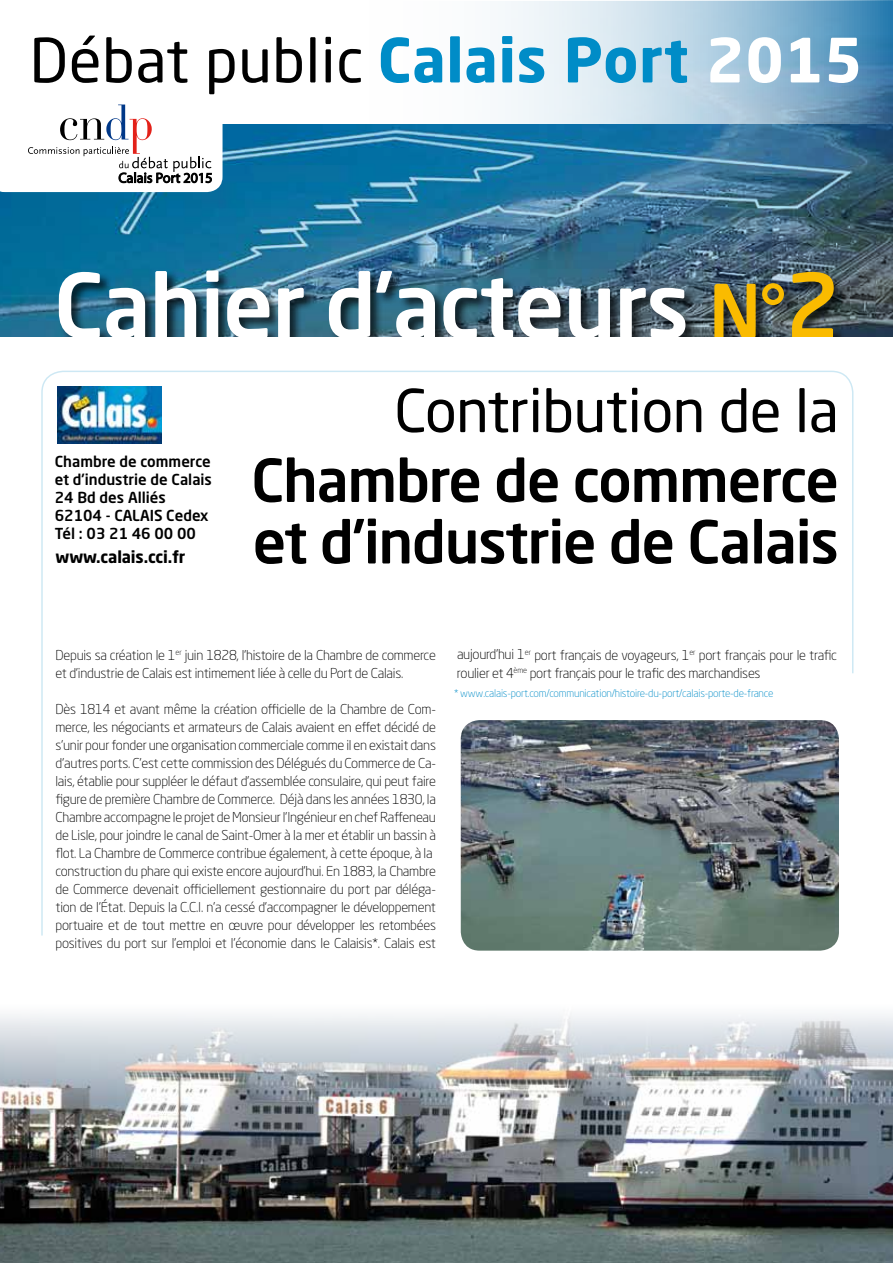
<style>
.page{position:relative;width:893px;height:1263px;background:#fff}
.page>*{position:absolute;margin:0;border:0;box-sizing:border-box;transform-origin:0 0}
.t1{font:500 88.35px "Neo Sans Std";letter-spacing:-.015em;color:#fff}
.t2{font:60.15px "Neo Sans Std";letter-spacing:.01em;color:#000}
.t3{font:500 58.5px/61.5px "Neo Sans Std";letter-spacing:-.02em;color:#000}
.t4{font:58.5px "Neo Sans Std";letter-spacing:-.01em;color:#000}
.t5{font:700 16.5px "Neo Sans Std";letter-spacing:-.01em;color:#000}
.t6{font:500 15px/18px "Neo Sans Std";color:#000}
.t7{font:300 13.5px/18px "Neo Sans Std";letter-spacing:-.02em;color:#000}
.t8{font:300 10.5px "Neo Sans Std";letter-spacing:-.02em;color:#008cc7}
.s1{font-weight:700;color:#008cc7}
.s2{font-weight:700;color:#fff}
.s3{font-size:73.35px;color:#fabb00}
.s4{color:#fabb00}
</style>
<div class="page">
<img style="left:0;top:1013px;width:893px;height:250px">
<img style="left:0;top:124px;width:893px;height:213px">
<div style="left:58px;top:269px;width:789px;height:82px;background:#000;opacity:.7"></div>
<div style="left:0;top:337px;width:892px;height:162px;background:#fff"></div>
<svg style="left:505px;top:0;width:388px;height:124px;background:#aecbde"></svg>
<svg style="left:0;top:104px;width:223px;height:88px"></svg>
<img style="left:461px;top:937px;width:378px;height:14px">
<svg style="left:41px;top:370px;width:813px;height:567px"></svg>
<img style="left:57px;top:386px;width:105px;height:57px">
<h2 class="t2" style="left:30px;top:24px;width:835px">Débat public <span class="s1">Calais Port</span> <span class="s2">2015</span></h2>
<h1 class="t1" style="left:54px;top:250px;width:788px">Cahier d’acteurs <span class="s3">N°</span><span class="s4">2</span></h1>
<p class="t6" style="left:55px;top:452px;width:159px">Chambre de commerce et d’industrie de Calais<br>24 Bd des Alliés<br>62104 - CALAIS Cedex<br>Tél : 03 21 46 00 00</p>
<p class="t5" style="left:56px;top:547px;width:131px">www.calais.cci.fr</p>
<h3 class="t4" style="left:394px;top:375px;width:446px">Contribution de la</h3>
<h3 class="t3" style="left:251px;top:448px;width:589px">Chambre de commerce et d’industrie de Calais</h3>
<p class="t7" style="left:56px;top:645px;width:382px">Depuis sa création le 1<sup>er</sup> juin 1828, l’histoire de la Chambre de commerce et d’industrie de Calais est intimement liée à celle du Port de Calais.</p>
<p class="t7" style="left:56px;top:699px;width:382px">Dès 1814 et avant même la création officielle de la Chambre de Com&shy;merce, les négociants et armateurs de Calais avaient en effet décidé de s’unir pour fonder une organisation commerciale comme il en existait dans d’autres ports. C’est cette commission des Délégués du Commerce de Ca&shy;lais, établie pour suppléer le défaut d’assemblée consulaire, qui peut faire figure de première Chambre de Commerce. Déjà dans les années 1830, la Chambre accompagne le projet de Monsieur l’Ingénieur en chef Raffeneau de Lisle, pour joindre le canal de Saint-Omer à la mer et établir un bassin à flot. La Chambre de Commerce contribue également, à cette époque, à la construction du phare qui existe encore aujourd’hui. En 1883, la Chambre de Commerce devenait officiellement gestionnaire du port par déléga&shy;tion de l’État. Depuis la C.C.I. n’a cessé d’accompagner le développement portuaire et de tout mettre en œuvre pour développer les retombées positives du port sur l’emploi et l’économie dans le Calaisis*. Calais est</p>
<p class="t7" style="left:457px;top:645px;width:382px">aujourd’hui 1<sup>er</sup> port français de voyageurs, 1<sup>er</sup> port français pour le trafic roulier et 4<sup>ème</sup> port français pour le trafic des marchandises</p>
<p class="t8" style="left:454px;top:687px;width:321px">* www.calais-port.com/communication/histoire-du-port/calais-porte-de-france</p>
</div>
